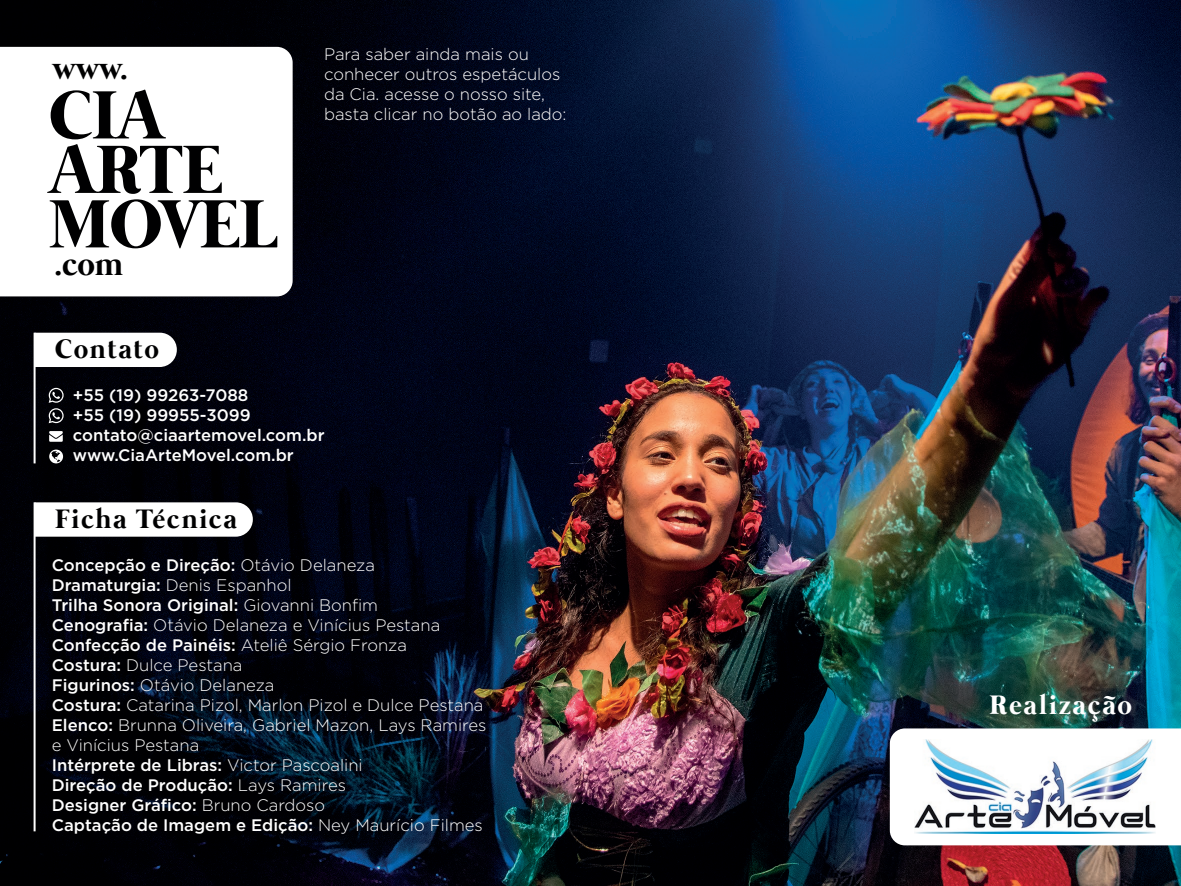
<style>
.page{position:relative;width:1181px;height:886px;background:#fff}
.page>*{position:absolute;margin:0;border:0;box-sizing:border-box;transform-origin:0 0}
.t1{font:700 69.75px/54.5px "Mermaid";color:#000001}
.t2{font:700 33.3px "Mermaid";color:#000001}
.t3{font:700 27.5px "Mermaid";letter-spacing:.07em;color:#000001}
.t4{font:700 27.5px "Mermaid";letter-spacing:.07em;color:#fff}
.t5{font:300 16.65px/20px "Gotham";color:#fff}
.t6{font:500 16.65px/20px "Gotham";color:#fff}
.s1{font-weight:500}
</style>
<div class="page">
<img style="left:0;top:0;width:1181px;height:886px">
<hr style="left:34px;top:333px;width:2px;height:130px;background:#fff">
<svg style="left:36px;top:333px;width:141px;height:34px"></svg>
<hr style="left:34px;top:502px;width:2px;height:329px;background:#fff">
<svg style="left:35px;top:502px;width:218px;height:35px"></svg>
<svg style="left:49px;top:431px;width:14px;height:11px"></svg>
<svg style="left:49px;top:450px;width:14px;height:13px"></svg>
<svg style="left:890px;top:728px;width:291px;height:117px"></svg>
<img style="left:914px;top:739px;width:242px;height:95px">
<svg style="left:0;top:47px;width:293px;height:249px"></svg>
<svg style="left:49px;top:388px;width:15px;height:35px"></svg>
<h2 class="t2" style="left:52px;top:49px;width:77px">www.</h2>
<h1 class="t1" style="left:49px;top:93px;width:230px">CIA<br>ARTE<br>MOVEL</h1>
<h2 class="t2" style="left:54px;top:245px;width:70px">.com</h2>
<h3 class="t3" style="left:55px;top:333px;width:105px">Contato</h3>
<p class="t5" style="left:324px;top:44px;width:244px">Para saber ainda mais ou conhecer outros espetáculos da Cia. acesse o nosso site, basta clicar no botão ao lado:</p>
<p class="t6" style="left:73px;top:385px;width:253px">+55 (19) 99263-7088<br>+55 (19) 99955-3099 contato@ciaartemovel.com.br www.CiaArteMovel.com.br</p>
<h3 class="t3" style="left:55px;top:504px;width:183px">Ficha Técnica</h3>
<p class="t5" style="left:52px;top:555px;width:436px"><span class="s1">Concepção e Direção:</span> Otávio Delaneza <span class="s1">Dramaturgia:</span> Denis Espanhol<br><span class="s1">Trilha Sonora Original:</span> Giovanni Bonfim<br><span class="s1">Cenografia:</span> Otávio Delaneza e Vinícius Pestana <span class="s1">Confecção de Painéis:</span> Ateliê Sérgio Fronza<br><span class="s1">Costura:</span> Dulce Pestana<br><span class="s1">Figurinos:</span> Otávio Delaneza<br><span class="s1">Costura:</span> Catarina Pizol, Marlon Pizol e Dulce Pestana <span class="s1">Elenco:</span> Brunna Oliveira, Gabriel Mazon, Lays Ramires e Vinícius Pestana<br><span class="s1">Intérprete de Libras:</span> Victor Pascoalini<br><span class="s1">Direção de Produção:</span> Lays Ramires<br><span class="s1">Designer Gráfico:</span> Bruno Cardoso<br><span class="s1">Captação de Imagem e Edição:</span> Ney Maurício Filmes</p>
<h3 class="t4" style="left:990px;top:689px;width:144px">Realização</h3>
</div>
